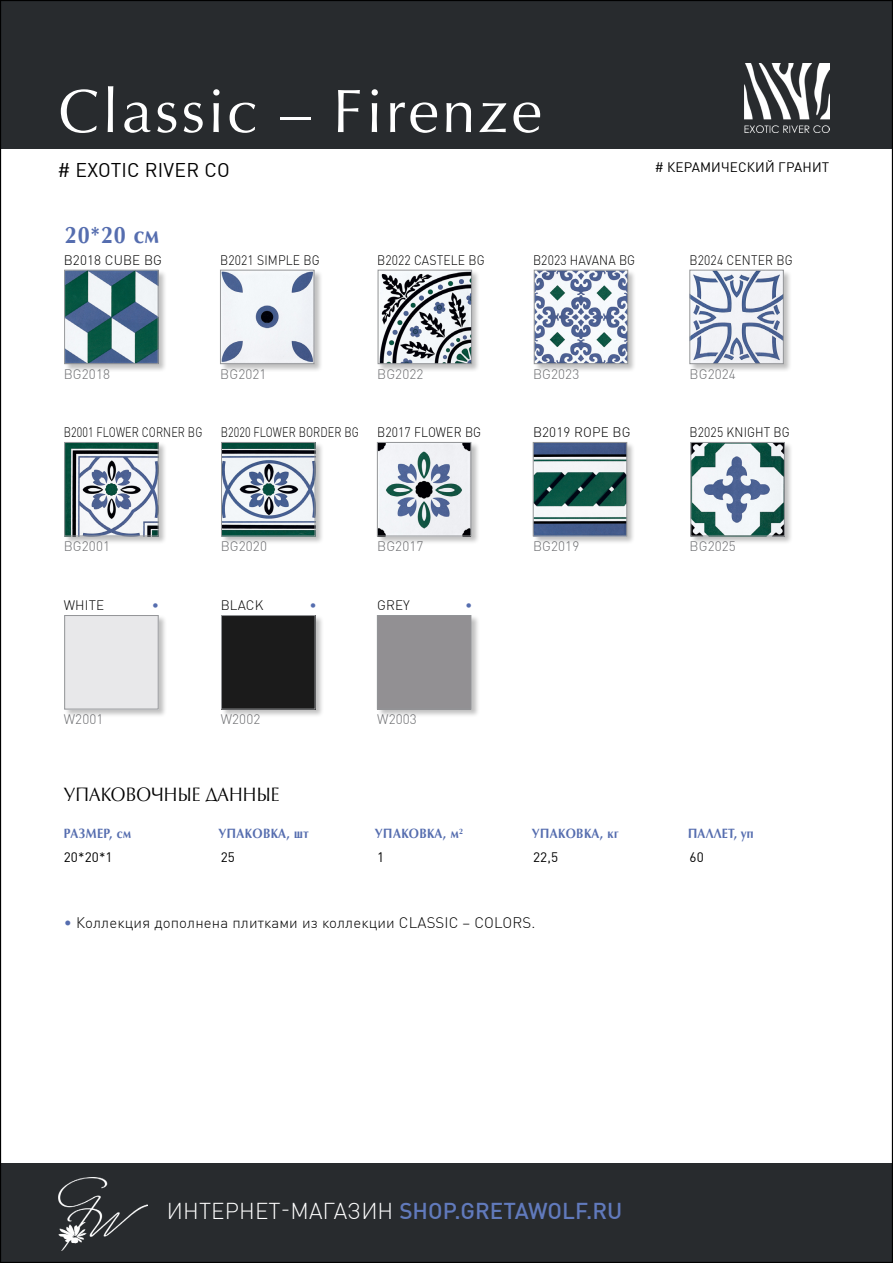
<style>
.page{position:relative;width:893px;height:1263px;background:#fff}
.page>*{position:absolute;margin:0;border:0;box-sizing:border-box;transform-origin:0 0}
.t1{font:61.5px "AG Opus High Resolution";letter-spacing:.04em;color:#fff}
.t2{font:700 24px "AG Opus High Resolution";color:#556daf;scale:.9 1}
.t3{font:500 22.5px "DIN Pro";color:#617abc}
.t4{font:19.5px "AG Opus High Resolution";letter-spacing:.01em;color:#000;scale:.9 1}
.t5{font:19.5px "DIN Pro";letter-spacing:.01em;color:#000}
.t6{font:300 15px "DIN Pro";letter-spacing:.01em;color:#000}
.t7{font:300 13.5px "DIN Pro";letter-spacing:.01em;color:#000;scale:.9 1}
.t8{font:300 13.5px "DIN Pro";letter-spacing:.01em;color:#6d6e71}
.t9{font:700 13.5px "AG Opus High Resolution";letter-spacing:.04em;color:#556daf;scale:.9 1}
.t10{font:300 13.5px "DIN Pro";letter-spacing:.01em;color:#000;scale:.8 1}
.t11{font:300 13.5px "DIN Pro";letter-spacing:.01em;color:#000}
.t12{font:13.5px "DIN Pro";letter-spacing:.01em;color:#000}
.t13{font:300 13.5px "DIN Pro";color:#556daf}
.s1{color:#556daf}
.s2{font-weight:300;color:#fff}
</style>
<div class="page">
<div style="left:0;top:0;width:893px;height:149px;background:#282b2e"></div>
<div style="left:377px;top:269px;width:103px;height:103px;background:#000;opacity:.25"></div>
<img style="left:380px;top:272px;width:90px;height:90px">
<div style="left:378px;top:270px;width:94px;height:94px;border:1px solid #939598"></div>
<div style="left:534px;top:269px;width:102px;height:103px;background:#000;opacity:.25"></div>
<img style="left:536px;top:272px;width:90px;height:90px">
<div style="left:534px;top:270px;width:94px;height:94px;border:1px solid #939598"></div>
<div style="left:689px;top:269px;width:103px;height:103px;background:#000;opacity:.25"></div>
<img style="left:692px;top:272px;width:90px;height:90px">
<div style="left:690px;top:270px;width:94px;height:94px;border:1px solid #939598"></div>
<div style="left:64px;top:442px;width:103px;height:102px;background:#000;opacity:.25"></div>
<img style="left:66px;top:444px;width:90px;height:90px">
<div style="left:64px;top:442px;width:94px;height:94px;border:1px solid #939598"></div>
<div style="left:221px;top:442px;width:103px;height:102px;background:#000;opacity:.25"></div>
<img style="left:223px;top:444px;width:90px;height:90px">
<div style="left:221px;top:442px;width:94px;height:94px;border:1px solid #939598"></div>
<div style="left:377px;top:442px;width:102px;height:102px;background:#000;opacity:.25"></div>
<img style="left:379px;top:444px;width:90px;height:90px">
<div style="left:377px;top:442px;width:94px;height:94px;border:1px solid #939598"></div>
<div style="left:690px;top:442px;width:103px;height:102px;background:#000;opacity:.25"></div>
<img style="left:693px;top:444px;width:90px;height:90px">
<div style="left:691px;top:442px;width:94px;height:94px;border:1px solid #939598"></div>
<div style="left:0;top:1163px;width:893px;height:100px;background:#282b2e"></div>
<img style="left:745px;top:64px;width:84px;height:69px">
<img style="left:58px;top:1178px;width:89px;height:73px">
<div style="left:64px;top:615px;width:103px;height:102px;background:#000;opacity:.25"></div>
<div style="left:66px;top:617px;width:90px;height:90px;background:#e8e8ea"></div>
<div style="left:64px;top:615px;width:94px;height:94px;border:1px solid #939598"></div>
<div style="left:221px;top:615px;width:103px;height:102px;background:#000;opacity:.25"></div>
<div style="left:223px;top:617px;width:90px;height:90px;background:#1b1b1b"></div>
<div style="left:221px;top:615px;width:94px;height:94px;border:1px solid #939598"></div>
<div style="left:377px;top:615px;width:102px;height:102px;background:#000;opacity:.25"></div>
<div style="left:379px;top:617px;width:90px;height:90px;background:#929093"></div>
<div style="left:377px;top:615px;width:94px;height:94px;border:1px solid #939598"></div>
<div style="left:64px;top:269px;width:103px;height:103px;background:#000;opacity:.25"></div>
<img style="left:66px;top:272px;width:90px;height:90px">
<div style="left:64px;top:270px;width:94px;height:94px;border:1px solid #939598"></div>
<div style="left:220px;top:269px;width:102px;height:103px;background:#000;opacity:.25"></div>
<img style="left:222px;top:272px;width:90px;height:90px">
<div style="left:220px;top:270px;width:94px;height:94px;border:1px solid #939598"></div>
<div style="left:533px;top:442px;width:102px;height:102px;background:#000;opacity:.25"></div>
<img style="left:535px;top:444px;width:90px;height:90px">
<div style="left:533px;top:442px;width:94px;height:94px;border:1px solid #939598"></div>
<h1 class="t1" style="left:58px;top:76px;width:485px">Classic – Firenze</h1>
<h3 class="t5" style="left:58px;top:158px;width:174px"># EXOTIC RIVER CO</h3>
<p class="t12" style="left:655px;top:159px;width:176px"># Керамический гранит</p>
<h2 class="t2" style="left:65px;top:221px;width:106px">20*20 см</h2>
<p class="t11" style="left:64px;top:252px;width:100px">B2018 CUBE BG</p>
<p class="t7" style="left:220px;top:252px;width:112px">B2021 SIMPLE BG</p>
<p class="t8" style="left:64px;top:366px;width:48px">BG2018</p>
<p class="t8" style="left:220px;top:366px;width:48px">BG2021</p>
<p class="t7" style="left:377px;top:252px;width:121px">B2022 CASTELE BG</p>
<p class="t8" style="left:377px;top:366px;width:48px">BG2022</p>
<p class="t10" style="left:64px;top:424px;width:59px">B2001 FLOWER</p>
<p class="t10" style="left:142px;top:424px;width:19px">CORNER</p>
<p class="t10" style="left:188px;top:424px;width:19px">BG</p>
<p class="t10" style="left:221px;top:424px;width:117px">B2020 FLOWER BORDER</p>
<p class="t10" style="left:345px;top:424px;width:19px">BG</p>
<p class="t7" style="left:377px;top:424px;width:117px">B2017 FLOWER BG</p>
<p class="t8" style="left:64px;top:538px;width:48px">BG2001</p>
<p class="t8" style="left:221px;top:538px;width:48px">BG2020</p>
<p class="t8" style="left:377px;top:538px;width:48px">BG2017</p>
<p class="t11" style="left:64px;top:597px;width:20px">WHITE</p>
<p class="t11" style="left:221px;top:597px;width:19px">BLACK</p>
<p class="t11" style="left:377px;top:597px;width:34px">GREY</p>
<p class="t13" style="left:152px;top:597px;width:9px">•</p>
<p class="t13" style="left:309px;top:597px;width:9px">•</p>
<p class="t13" style="left:465px;top:597px;width:9px">•</p>
<p class="t8" style="left:64px;top:711px;width:41px">W2001</p>
<p class="t8" style="left:221px;top:711px;width:41px">W2002</p>
<p class="t8" style="left:377px;top:711px;width:41px">W2003</p>
<p class="t7" style="left:533px;top:252px;width:115px">B2023 HAVANA BG</p>
<p class="t7" style="left:690px;top:252px;width:116px">B2024 CENTER BG</p>
<p class="t8" style="left:533px;top:366px;width:48px">BG2023</p>
<p class="t8" style="left:690px;top:366px;width:48px">BG2024</p>
<p class="t11" style="left:533px;top:424px;width:99px">B2019 ROPE BG</p>
<p class="t8" style="left:533px;top:538px;width:48px">BG2019</p>
<p class="t7" style="left:690px;top:424px;width:113px">B2025 KNIGHT BG</p>
<p class="t8" style="left:690px;top:538px;width:48px">BG2025</p>
<h3 class="t4" style="left:64px;top:783px;width:239px">УПАКОВОЧНЫЕ ДАННЫЕ</h3>
<p class="t9" style="left:64px;top:825px;width:76px">размер, см</p>
<p class="t9" style="left:219px;top:825px;width:102px">упаковка, шт</p>
<p class="t9" style="left:375px;top:825px;width:99px">упаковка, м<sup>2</sup></p>
<p class="t9" style="left:532px;top:825px;width:98px">упаковка, кг</p>
<p class="t9" style="left:688px;top:825px;width:74px">паллет, уп</p>
<p class="t12" style="left:64px;top:848px;width:50px">20*20*1</p>
<p class="t12" style="left:221px;top:848px;width:16px">25</p>
<p class="t12" style="left:377px;top:848px;width:9px">1</p>
<p class="t12" style="left:533px;top:848px;width:27px">22,5</p>
<p class="t12" style="left:690px;top:848px;width:16px">60</p>
<p class="t6" style="left:64px;top:913px;width:354px"><span class="s1">•</span> КОЛЛЕКЦИЯ ДОПОЛНЕНА ПЛИТКАМИ ИЗ КОЛЛЕКЦИИ CLASSIC</p>
<p class="t6" style="left:463px;top:913px;width:74px">– COLORS.</p>
<h3 class="t3" style="left:167px;top:1196px;width:457px"><span class="s2">ИНТЕРНЕТ-МАГАЗИН</span> SHOP.GRETAWOLF.RU</h3>
</div>
